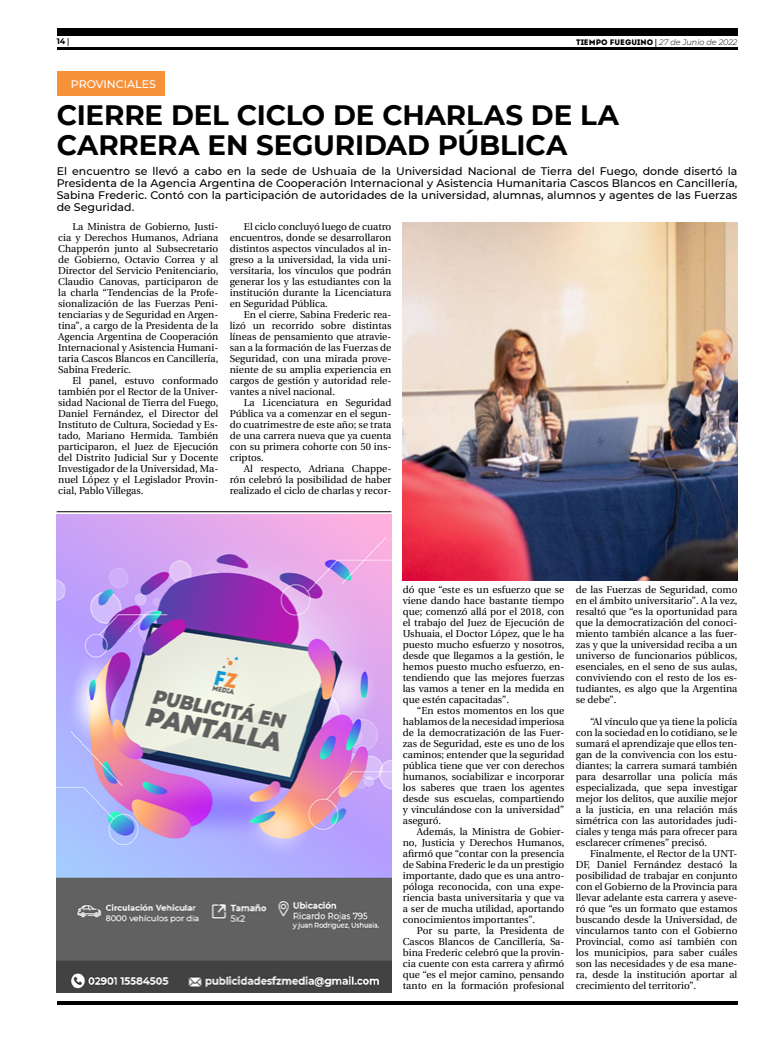
<style>
.page{position:relative;width:780px;height:1049px;background:#fff}
.page>*{position:absolute;margin:0;border:0;box-sizing:border-box;transform-origin:0 0}
.t1{font:700 28px/30px "Montserrat";letter-spacing:-.005em;color:#000}
.t2{font:500 11px/12px "Montserrat";color:#000;text-align:justify}
.t3{font:500 11px "Montserrat";color:#fff}
.t4{font:10px/11px "Utopia";color:#000;text-align:justify}
.t5{font:italic 300 8px "Montserrat";color:#000}
.t6{font:700 8px "Montserrat";color:#000}
.s1{font-family:"Utopia"}
.s2{font-family:"Intro";font-weight:400;font-style:normal}
.s3{font-family:"Utopia";font-weight:700;font-style:normal}
</style>
<div class="page">
<hr style="left:57px;top:48px;width:680px;height:2px;background:#000">
<div style="left:57px;top:28px;width:680px;height:7px;background:#000"></div>
<hr style="left:57px;top:1001px;width:680px;height:4px;background:#000">
<div style="left:57px;top:72px;width:107px;height:24px;background:#f79139"></div>
<hr style="left:57px;top:511px;width:334px;height:1px;background:#000">
<img style="left:57px;top:514px;width:334px;height:478px">
<img style="left:403px;top:223px;width:334px;height:357px">
<p class="t6" style="left:57px;top:35px;width:14px">14 <span class="s1">|</span></p>
<p class="t5" style="left:576px;top:36px;width:163px"><span class="s2">TIEMPO FUEGUINO</span> <span class="s3">|</span> 27 de Junio de 2022</p>
<p class="t3" style="left:71px;top:76px;width:86px">PROVINCIALES</p>
<h1 class="t1" style="left:57px;top:99px;width:564px">CIERRE DEL CICLO DE CHARLAS DE LA<br>CARRERA EN SEGURIDAD PÚBLICA</h1>
<p class="t2" style="left:57px;top:165px;width:682px">El encuentro se llevó a cabo en la sede de Ushuaia de la Universidad Nacional de Tierra del Fuego, donde disertó la Presidenta de la Agencia Argentina de Cooperación Internacional y Asistencia Humanitaria Cascos Blancos en Cancillería, Sabina Frederic. Contó con la participación de autoridades de la universidad, alumnas, alumnos y agentes de las Fuerzas de Seguridad.</p>
<p class="t4" style="left:58px;top:221px;width:162px;text-indent:14px">La Ministra de Gobierno, Justi&shy;cia y Derechos Humanos, Adriana Chapperón junto al Subsecretario de Gobierno, Octavio Correa y al Director del Servicio Penitenciario, Claudio Canovas, participaron de la charla “Tendencias de la Profe&shy;sionalización de las Fuerzas Peni&shy;tenciarias y de Seguridad en Argen&shy;tina”, a cargo de la Presidenta de la Agencia Argentina de Cooperación Internacional y Asistencia Humani&shy;taria Cascos Blancos en Cancillería, Sabina Frederic.</p>
<p class="t4" style="left:58px;top:375px;width:162px;text-indent:14px">El panel, estuvo conformado también por el Rector de la Univer&shy;sidad Nacional de Tierra del Fuego, Daniel Fernández, el Director del Instituto de Cultura, Sociedad y Es&shy;tado, Mariano Hermida. También participaron, el Juez de Ejecución del Distrito Judicial Sur y Docente Investigador de la Universidad, Ma&shy;nuel López y el Legislador Provin&shy;cial, Pablo Villegas.</p>
<p class="t4" style="left:230px;top:221px;width:163px;text-indent:14px">El ciclo concluyó luego de cuatro encuentros, donde se desarrollaron distintos aspectos vinculados al in&shy;greso a la universidad, la vida uni&shy;versitaria, los vínculos que podrán generar los y las estudiantes con la institución durante la Licenciatura en Seguridad Pública.</p>
<p class="t4" style="left:230px;top:309px;width:163px;text-indent:14px">En el cierre, Sabina Frederic rea&shy;lizó un recorrido sobre distintas líneas de pensamiento que atravie&shy;san a la formación de las Fuerzas de Seguridad, con una mirada prove&shy;niente de su amplia experiencia en cargos de gestión y autoridad rele&shy;vantes a nivel nacional.</p>
<p class="t4" style="left:230px;top:397px;width:163px;text-indent:14px">La Licenciatura en Seguridad Pública va a comenzar en el segun&shy;do cuatrimestre de este año; se trata de una carrera nueva que ya cuenta con su primera cohorte con 50 ins&shy;criptos.</p>
<p class="t4" style="left:230px;top:463px;width:163px;text-indent:14px">Al respecto, Adriana Chappe&shy;rón celebró la posibilidad de haber realizado el ciclo de charlas y recor-</p>
<p class="t4" style="left:403px;top:584px;width:163px">dó que “este es un esfuerzo que se viene dando hace bastante tiempo que; comenzó allá por el 2018, con el trabajo del Juez de Ejecución de Ushuaia, el Doctor López, que le ha puesto mucho esfuerzo y nosotros, desde que llegamos a la gestión, le hemos puesto mucho esfuerzo, en&shy;tendiendo que las mejores fuerzas las vamos a tener en la medida en que estén capacitadas”.</p>
<p class="t4" style="left:403px;top:705px;width:163px;text-indent:14px">“En estos momentos en los que hablamos de la necesidad imperiosa de la democratización de las Fuer&shy;zas de Seguridad, este es uno de los caminos; entender que la seguridad pública tiene que ver con derechos humanos, sociabilizar e incorporar los saberes que traen los agentes desde sus escuelas, compartiendo y vinculándose con la universidad” aseguró.</p>
<p class="t4" style="left:403px;top:826px;width:163px;text-indent:14px">Además, la Ministra de Gobier&shy;no, Justicia y Derechos Humanos, afirmó que “contar con la presencia de Sabina Frederic le da un prestigio importante, dado que es una antro&shy;póloga reconocida, con una expe&shy;riencia basta universitaria y que va a ser de mucha utilidad, aportando conocimientos importantes”.</p>
<p class="t4" style="left:403px;top:925px;width:163px;text-indent:14px">Por su parte, la Presidenta de Cascos Blancos de Cancillería, Sa&shy;bina Frederic celebró que la provin&shy;cia cuente con esta carrera y afirmó que “es el mejor camino, pensando tanto en la formación profesional</p>
<p class="t4" style="left:575px;top:584px;width:163px">de las Fuerzas de Seguridad, como en el ámbito universitario”. A la vez, resaltó que “es la oportunidad para que la democratización del conoci&shy;miento también alcance a las fuer&shy;zas y que la universidad reciba a un universo de funcionarios públicos, esenciales, en el seno de sus aulas, conviviendo con el resto de los es&shy;tudiantes, es algo que la Argentina se debe”.</p>
<p class="t4" style="left:575px;top:716px;width:163px;text-indent:14px">“Al vínculo que ya tiene la policía con la sociedad en lo cotidiano, se le sumará el aprendizaje que ellos ten&shy;gan de la convivencia con los estu&shy;diantes; la carrera sumará también para desarrollar una policía más especializada, que sepa investigar mejor los delitos, que auxilie mejor a la justicia, en una relación más simétrica con las autoridades judi&shy;ciales y tenga más para ofrecer para esclarecer crímenes” precisó.</p>
<p class="t4" style="left:575px;top:848px;width:163px;text-indent:14px">Finalmente, el Rector de la UNT-DF, Daniel Fernández destacó la posibilidad de trabajar en conjunto con el Gobierno de la Provincia para llevar adelante esta carrera y aseve&shy;ró que “es un formato que estamos buscando desde la Universidad, de vincularnos tanto con el Gobierno Provincial, como así también con los municipios, para saber cuáles son las necesidades y de esa mane&shy;ra, desde la institución aportar al crecimiento del territorio”.</p>
</div>
